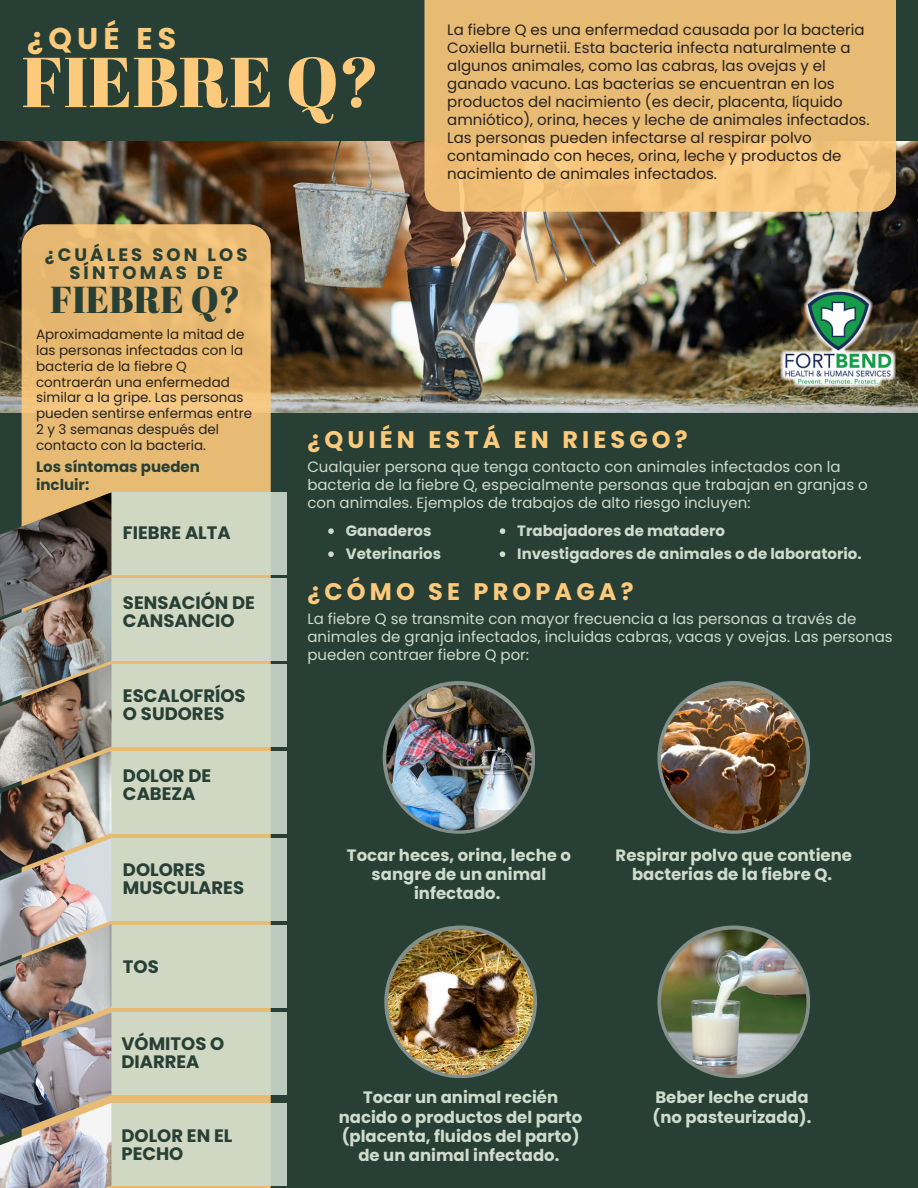
<style>
.page{position:relative;width:918px;height:1188px;background:#273f34}
.page>*{position:absolute;margin:0;border:0;box-sizing:border-box;transform-origin:0 0}
.t1{font:70.5px "Abril Fatface";color:#fdca7c}
.t2{font:37.5px "Abril Fatface";color:#273f34}
.t3{font:700 30px "Poppins";color:#fdca7c}
.t4{font:700 24px "Poppins";letter-spacing:.175em;color:#fdca7c}
.t5{font:700 18px/18px "Poppins";color:#273f34}
.t6{font:700 18px/18px "Poppins";letter-spacing:.175em;color:#273f34;text-align:center}
.t7{font:700 16.5px/19.2px "Poppins";color:#cedbcd;text-align:center}
.t8{font:15px/18px "Poppins";color:#27221e}
.t9{font:15px/18px "Poppins";color:#cedbcd}
.t10{font:700 15px "Poppins";color:#cedbcd}
.t11{font:700 15px/18px "Poppins";color:#273f34}
.t12{font:13.5px/15.8px "Poppins";color:#27221e}
</style>
<div class="page">
<img style="left:0;top:141px;width:918px;height:271px">
<svg style="left:424px;top:0;width:472px;height:212px;background:#e9bc75"></svg>
<svg style="left:22px;top:224px;width:249px;height:964px;background:#e7ba73"></svg>
<div style="left:111px;top:492px;width:176px;height:83px;background:linear-gradient(to right,#d3d9c4,#c9d3c1)"></div>
<div style="left:111px;top:578px;width:176px;height:83px;background:linear-gradient(to right,#d3d9c4,#c9d3c1)"></div>
<div style="left:111px;top:665px;width:176px;height:82px;background:linear-gradient(to right,#d3d9c4,#c9d3c1)"></div>
<div style="left:111px;top:751px;width:176px;height:83px;background:linear-gradient(to right,#d3d9c4,#c9d3c1)"></div>
<div style="left:111px;top:839px;width:176px;height:82px;background:linear-gradient(to right,#d3d9c4,#c9d3c1)"></div>
<div style="left:111px;top:925px;width:176px;height:83px;background:linear-gradient(to right,#d3d9c4,#c9d3c1)"></div>
<div style="left:111px;top:1012px;width:176px;height:83px;background:linear-gradient(to right,#d3d9c4,#c9d3c1)"></div>
<div style="left:111px;top:1103px;width:176px;height:82px;background:linear-gradient(to right,#d3d9c4,#c9d3c1)"></div>
<img style="left:0;top:492px;width:111px;height:86px">
<img style="left:0;top:876px;width:111px;height:48px">
<img style="left:0;top:578px;width:111px;height:86px">
<img style="left:0;top:664px;width:111px;height:87px">
<img style="left:0;top:924px;width:111px;height:89px">
<img style="left:0;top:751px;width:111px;height:125px">
<img style="left:0;top:1013px;width:111px;height:90px">
<img style="left:0;top:1103px;width:111px;height:85px">
<svg style="left:328px;top:528px;width:6px;height:6px"></svg>
<svg style="left:328px;top:551px;width:6px;height:6px"></svg>
<svg style="left:500px;top:528px;width:5px;height:6px"></svg>
<svg style="left:500px;top:551px;width:5px;height:6px"></svg>
<svg style="left:383px;top:681px;width:152px;height:153px;background:#7e8d86"></svg>
<img style="left:386px;top:685px;width:146px;height:145px;border-radius:50%">
<svg style="left:384px;top:925px;width:153px;height:153px;background:#7d897f"></svg>
<img style="left:388px;top:930px;width:145px;height:145px;border-radius:50%">
<svg style="left:657px;top:925px;width:153px;height:153px;background:#7c8981"></svg>
<img style="left:661px;top:930px;width:145px;height:145px;border-radius:50%">
<svg style="left:657px;top:681px;width:153px;height:153px;background:#7b877e"></svg>
<img style="left:661px;top:685px;width:145px;height:145px;border-radius:50%">
<img style="left:771px;top:280px;width:133px;height:119px">
<p class="t3" style="left:27px;top:17px;width:151px">¿QUÉ ES</p>
<p class="t1" style="left:22px;top:33px;width:359px">FIEBRE Q?</p>
<p class="t6" style="left:45px;top:246px;width:204px">¿CUÁLES SON LOS<br>SÍNTOMAS DE</p>
<h5 class="t2" style="left:50px;top:273px;width:192px">FIEBRE Q?</h5>
<h2 class="t8" style="left:447px;top:21px;width:424px">La fiebre Q es una enfermedad causada por la bacteria Coxiella burnetii. Esta bacteria infecta naturalmente a algunos animales, como las cabras, las ovejas y el ganado vacuno. Las bacterias se encuentran en los productos del nacimiento (es decir, placenta, líquido amniótico), orina, heces y leche de animales infectados.<br>Las personas pueden infectarse al respirar polvo contaminado con heces, orina, leche y productos de nacimiento de animales infectados.</h2>
<p class="t12" style="left:36px;top:327px;width:218px">Aproximadamente la mitad de las personas infectadas con la bacteria de la fiebre Q contraerán una enfermedad similar a la gripe. Las personas pueden sentirse enfermas entre<br>2 y 3 semanas después del contacto con la bacteria.</p>
<p class="t11" style="left:36px;top:458px;width:165px">Los síntomas pueden incluir:</p>
<p class="t5" style="left:123px;top:524px;width:109px">FIEBRE ALTA</p>
<h5 class="t5" style="left:123px;top:594px;width:134px">SENSACIÓN DE<br>CANSANCIO</h5>
<p class="t5" style="left:123px;top:687px;width:124px">ESCALOFRÍOS<br>O SUDORES</p>
<p class="t5" style="left:123px;top:766px;width:90px">DOLOR DE<br>CABEZA</p>
<h5 class="t5" style="left:123px;top:861px;width:123px">DOLORES<br>MUSCULARES</h5>
<p class="t5" style="left:123px;top:958px;width:37px">TOS</p>
<h5 class="t5" style="left:121px;top:1035px;width:104px">VÓMITOS O<br>DIARREA</h5>
<p class="t5" style="left:121px;top:1127px;width:112px">DOLOR EN EL<br>PECHO</p>
<p class="t4" style="left:307px;top:422px;width:382px">¿QUIÉN ESTÁ EN RIESGO?</p>
<p class="t9" style="left:307px;top:458px;width:562px">Cualquier persona que tenga contacto con animales infectados con la bacteria de la fiebre Q, especialmente personas que trabajan en granjas o con animales. Ejemplos de trabajos de alto riesgo incluyen:</p>
<p class="t10" style="left:346px;top:520px;width:87px">Ganaderos</p>
<p class="t10" style="left:346px;top:544px;width:97px">Veterinarios</p>
<h5 class="t10" style="left:517px;top:520px;width:209px">Trabajadores de matadero</h5>
<h4 class="t10" style="left:517px;top:544px;width:346px">Investigadores de animales o de laboratorio.</h4>
<h5 class="t4" style="left:307px;top:574px;width:328px">¿CÓMO SE PROPAGA?</h5>
<h4 class="t9" style="left:307px;top:609px;width:587px">La fiebre Q se transmite con mayor frecuencia a las personas a través de animales de granja infectados, incluidas cabras, vacas y ovejas. Las personas pueden contraer fiebre Q por:</h4>
<p class="t7" style="left:347px;top:845px;width:226px">Tocar heces, orina, leche o sangre de un animal infectado.</p>
<p class="t7" style="left:616px;top:845px;width:238px">Respirar polvo que contiene bacterias de la fiebre Q.</p>
<h5 class="t7" style="left:339px;top:1088px;width:245px">Tocar un animal recién nacido o productos del parto (placenta, fluidos del parto) de un animal infectado.</h5>
<p class="t7" style="left:655px;top:1088px;width:155px">Beber leche cruda</p>
<p class="t7" style="left:653px;top:1107px;width:160px">(no pasteurizada).</p>
</div>
